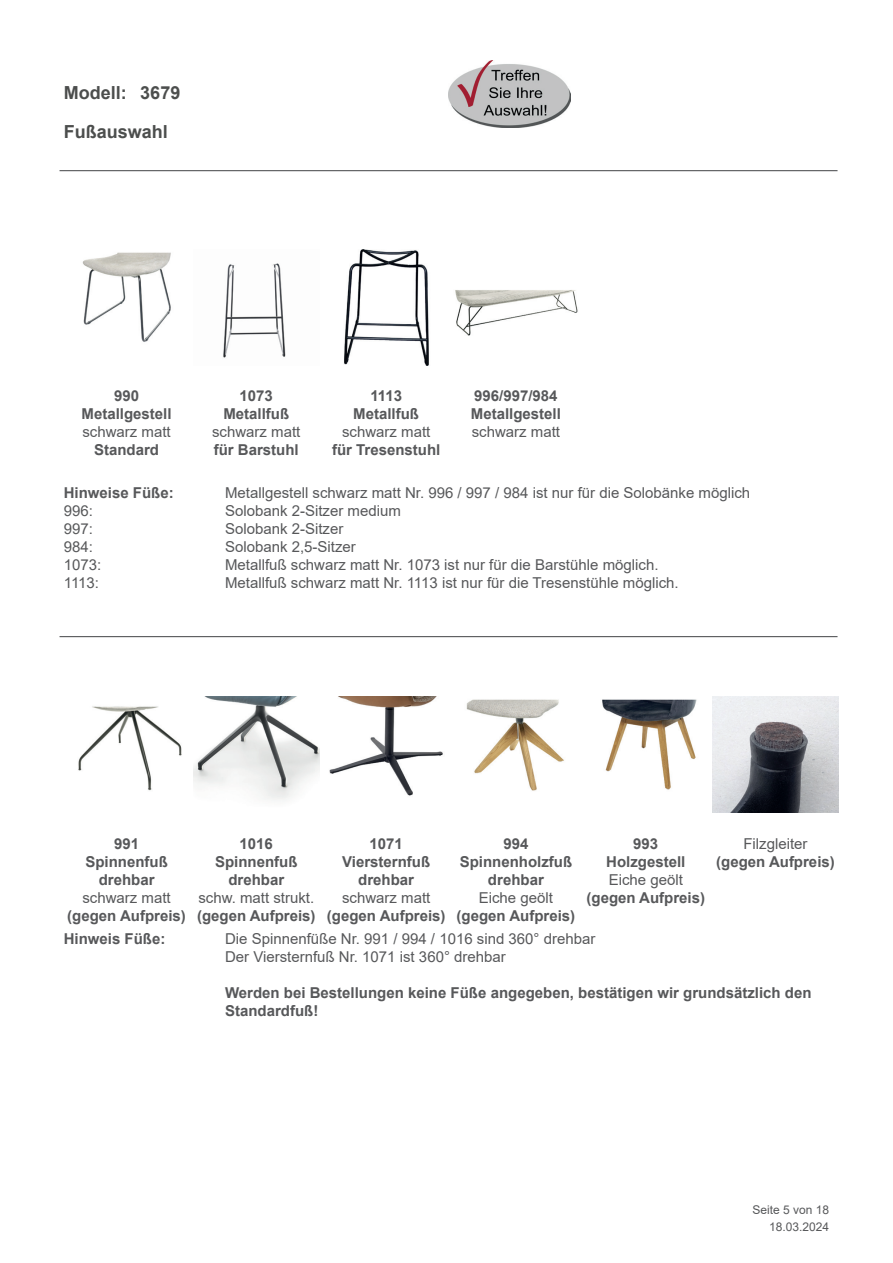
<style>
.page{position:relative;width:893px;height:1263px;background:#fff}
.page>*{position:absolute;margin:0;border:0;box-sizing:border-box;transform-origin:0 0}
.t1{font:700 18px/39.2px "Arial";color:#4c4e4d}
.t2{font:15px/18px "Arial";color:#57585a}
.t3{font:700 15px/18px "Arial";color:#57585a;text-align:center}
.t4{font:12px/17px "Arial";color:#57585a;text-align:right}
</style>
<div class="page">
<hr style="left:60px;top:636px;width:777px;height:1px;background:#57585a">
<hr style="left:60px;top:170px;width:777px;height:1px;background:#57585a">
<img style="left:82px;top:252px;width:89px;height:90px">
<img style="left:223px;top:263px;width:63px;height:95px">
<img style="left:344px;top:249px;width:85px;height:116px">
<img style="left:455px;top:290px;width:123px;height:46px">
<img style="left:78px;top:706px;width:104px;height:85px">
<img style="left:193px;top:697px;width:126px;height:104px">
<img style="left:329px;top:697px;width:114px;height:99px">
<img style="left:466px;top:699px;width:98px;height:92px">
<img style="left:602px;top:699px;width:95px;height:91px">
<img style="left:713px;top:697px;width:125px;height:116px">
<img style="left:448px;top:60px;width:122px;height:68px">
<p class="t1" style="left:64px;top:73px;width:118px">Modell: 3679<br>Fußauswahl</p>
<p class="t3" style="left:82px;top:387px;width:92px">990<br>Metallgestell</p>
<p class="t2" style="left:82px;top:423px;width:90px">schwarz matt</p>
<p class="t3" style="left:94px;top:441px;width:67px">Standard</p>
<p class="t3" style="left:64px;top:484px;width:112px">Hinweise Füße:</p>
<p class="t2" style="left:64px;top:502px;width:39px">996:<br>997:<br>984:<br>1073:<br>1113:</p>
<p class="t3" style="left:223px;top:387px;width:67px">1073<br>Metallfuß</p>
<p class="t2" style="left:212px;top:423px;width:90px">schwarz matt</p>
<p class="t3" style="left:214px;top:441px;width:87px">für Barstuhl</p>
<p class="t3" style="left:353px;top:387px;width:67px">1113<br>Metallfuß</p>
<p class="t2" style="left:342px;top:423px;width:90px">schwarz matt</p>
<p class="t3" style="left:332px;top:441px;width:110px">für Tresenstuhl</p>
<p class="t3" style="left:471px;top:387px;width:92px;text-align:left">996/997/984<br>Metallgestell</p>
<p class="t2" style="left:472px;top:423px;width:90px">schwarz matt</p>
<p class="t2" style="left:225px;top:484px;width:527px">Metallgestell schwarz matt Nr. 996 / 997 / 984 ist nur für die Solobänke möglich Solobank 2-Sitzer medium<br>Solobank 2-Sitzer<br>Solobank 2,5-Sitzer<br>Metallfuß schwarz matt Nr. 1073 ist nur für die Barstühle möglich.<br>Metallfuß schwarz matt Nr. 1113 ist nur für die Tresenstühle möglich.</p>
<p class="t3" style="left:85px;top:834px;width:84px">991<br>Spinnenfuß drehbar</p>
<p class="t2" style="left:82px;top:888px;width:90px">schwarz matt</p>
<p class="t3" style="left:67px;top:906px;width:120px">(gegen Aufpreis)</p>
<p class="t3" style="left:215px;top:834px;width:84px">1016<br>Spinnenfuß drehbar</p>
<p class="t2" style="left:198px;top:888px;width:117px">schw. matt strukt.</p>
<p class="t3" style="left:197px;top:906px;width:120px">(gegen Aufpreis)</p>
<p class="t3" style="left:342px;top:834px;width:90px">1071<br>Viersternfuß drehbar</p>
<p class="t2" style="left:342px;top:888px;width:90px">schwarz matt</p>
<p class="t3" style="left:327px;top:906px;width:120px">(gegen Aufpreis)</p>
<p class="t3" style="left:460px;top:834px;width:114px">994<br>Spinnenholzfuß drehbar</p>
<p class="t2" style="left:479px;top:888px;width:76px">Eiche geölt</p>
<p class="t3" style="left:457px;top:906px;width:120px">(gegen Aufpreis)</p>
<p class="t3" style="left:606px;top:834px;width:81px">993<br>Holzgestell</p>
<p class="t2" style="left:609px;top:870px;width:76px">Eiche geölt</p>
<p class="t3" style="left:586px;top:888px;width:120px">(gegen Aufpreis)</p>
<p class="t2" style="left:743px;top:834px;width:66px">Filzgleiter</p>
<p class="t3" style="left:716px;top:852px;width:120px">(gegen Aufpreis)</p>
<p class="t3" style="left:64px;top:930px;width:103px">Hinweis Füße:</p>
<p class="t2" style="left:225px;top:930px;width:372px">Die Spinnenfüße Nr. 991 / 994 / 1016 sind 360° drehbar<br>Der Viersternfuß Nr. 1071 ist 360° drehbar</p>
<p class="t3" style="left:225px;top:984px;width:588px;text-align:left">Werden bei Bestellungen keine Füße angegeben, bestätigen wir grundsätzlich den<br>Standardfuß!</p>
<p class="t4" style="left:752px;top:1202px;width:78px">Seite 5 von 18<br>18.03.2024</p>
</div>
